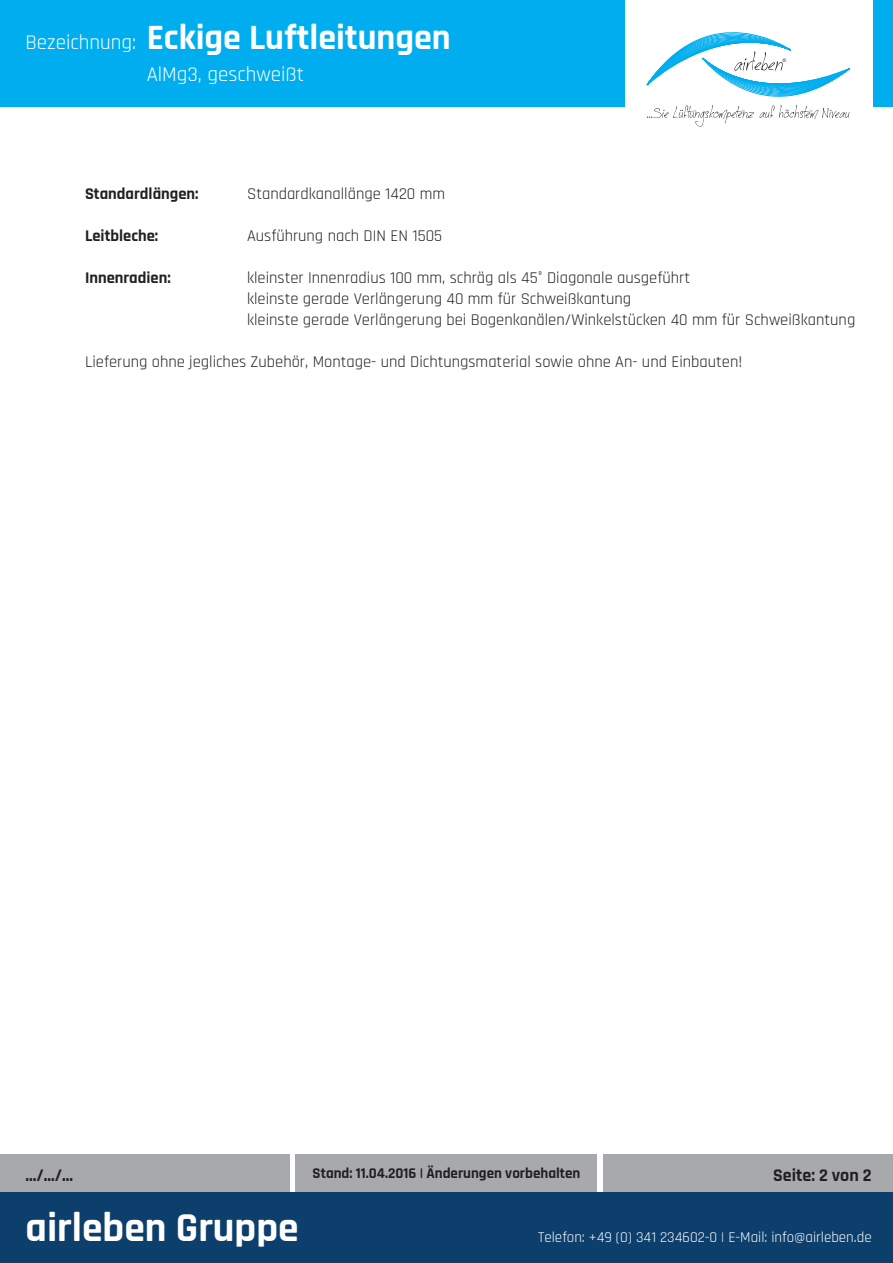
<style>
.page{position:relative;width:893px;height:1263px;background:#fff}
.page>*{position:absolute;margin:0;border:0;box-sizing:border-box;transform-origin:0 0}
.t1{font:700 41.55px "Rajdhani";color:#fff}
.t2{font:700 36px "Rajdhani";color:#fff}
.t3{font:21px "Rajdhani";color:#fff}
.t4{font:700 18px "Rajdhani";color:#231f20}
.t5{font:16.5px/21px "Rajdhani";color:#231f20}
.t6{font:700 16.5px "Rajdhani";color:#231f20}
.t7{font:15px "Rajdhani";color:#fff}
.t8{font:700 15px "Rajdhani";color:#231f20}
.s1{font-weight:400;font-size:21px}
</style>
<div class="page">
<div style="left:604px;top:1154px;width:289px;height:39px;background:#a8a9ad"></div>
<div style="left:296px;top:1154px;width:301px;height:39px;background:#a8a9ad"></div>
<div style="left:0;top:1154px;width:289px;height:39px;background:#a8a9ad"></div>
<div style="left:0;top:0;width:893px;height:106px;background:#00aeef"></div>
<div style="left:0;top:1193px;width:893px;height:70px;background:#0c3f6c"></div>
<div style="left:625px;top:0;width:247px;height:149px;background:#fff"></div>
<svg style="left:647px;top:32px;width:203px;height:95px"></svg>
<h2 class="t2" style="left:26px;top:16px;width:427px"><span class="s1">Bezeichnung:</span> Eckige Luftleitungen</h2>
<p class="t3" style="left:147px;top:62px;width:159px">AlMg3, geschweißt</p>
<p class="t6" style="left:85px;top:184px;width:115px">Standardlängen:</p>
<p class="t5" style="left:247px;top:184px;width:200px">Standardkanallänge 1420 mm</p>
<p class="t6" style="left:85px;top:226px;width:75px">Leitbleche:</p>
<p class="t5" style="left:247px;top:226px;width:197px">Ausführung nach DIN EN 1505</p>
<p class="t6" style="left:85px;top:268px;width:87px">Innenradien:</p>
<p class="t5" style="left:247px;top:268px;width:610px">kleinster Innenradius 100 mm, schräg als 45° Diagonale ausgeführt<br>kleinste gerade Verlängerung 40 mm für Schweißkantung<br>kleinste gerade Verlängerung bei Bogenkanälen/Winkelstücken 40 mm für Schweißkantung</p>
<p class="t5" style="left:85px;top:352px;width:659px">Lieferung ohne jegliches Zubehör, Montage- und Dichtungsmaterial sowie ohne An- und Einbauten!</p>
<p class="t4" style="left:26px;top:1164px;width:49px">.../.../...</p>
<p class="t8" style="left:313px;top:1164px;width:269px">Stand: 11.04.2016 | Änderungen vorbehalten</p>
<p class="t4" style="left:773px;top:1164px;width:100px">Seite: 2 von 2</p>
<h1 class="t1" style="left:26px;top:1202px;width:275px">airleben Gruppe</h1>
<p class="t7" style="left:538px;top:1228px;width:335px">Telefon: +49 (0) 341 234602-0 | E-Mail: info@airleben.de</p>
</div>
